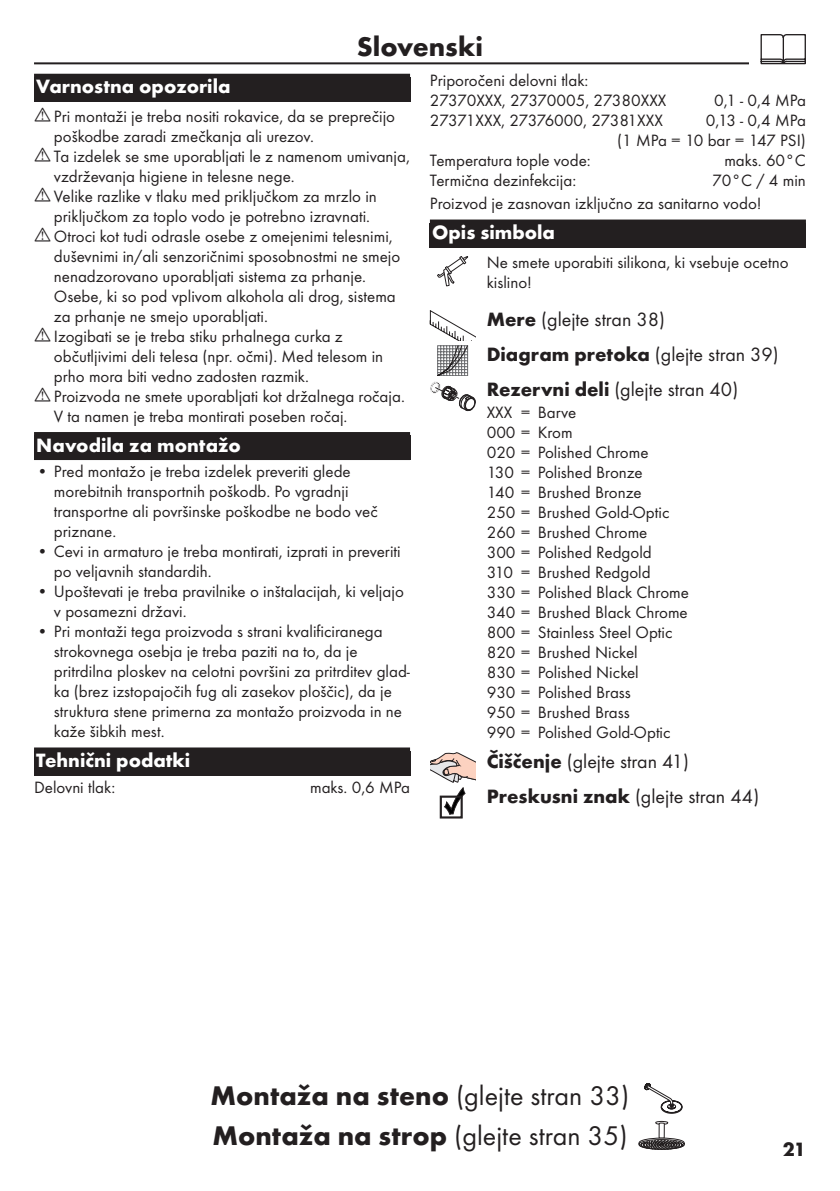
<style>
.page{position:relative;width:840px;height:1191px;background:#fff}
.page>*{position:absolute;margin:0;border:0;box-sizing:border-box;transform-origin:0 0}
.t1{font:28px "Futura TOT Boo";color:#231f20}
.t2{font:700 28px "Futura TOT";color:#231f20}
.t3{font:20px/35.4px "Futura TOT Boo";color:#231f20}
.t4{font:700 20px "Futura TOT";color:#fff}
.t5{font:700 20px "Futura TOT";color:#231f20}
.t6{font:17px/20px "Futura TOT Boo";color:#231f20}
.t7{font:17px "Futura TOT Boo";letter-spacing:-.025em;color:#231f20}
.s1{font-family:"Futura TOT";font-weight:700}
</style>
<div class="page">
<hr style="left:34px;top:62px;width:771px;height:2px;background:#231f20">
<div style="left:748px;top:34px;width:68px;height:34px;background:#fff"></div>
<svg style="left:760px;top:34px;width:45px;height:30px"></svg>
<svg style="left:644px;top:1083px;width:38px;height:30px"></svg>
<div style="left:34px;top:74px;width:376px;height:28px;background:#231f20"></div>
<div style="left:34px;top:432px;width:376px;height:28px;background:#231f20"></div>
<div style="left:34px;top:747px;width:376px;height:28px;background:#231f20"></div>
<div style="left:429px;top:223px;width:376px;height:25px;background:#231f20"></div>
<div style="left:429px;top:219px;width:376px;height:28px;background:#231f20"></div>
<svg style="left:437px;top:256px;width:31px;height:30px"></svg>
<svg style="left:429px;top:310px;width:46px;height:101px"></svg>
<svg style="left:430px;top:752px;width:45px;height:66px"></svg>
<svg style="left:638px;top:1121px;width:46px;height:29px"></svg>
<h1 class="t2" style="left:356px;top:29px;width:128px">Slovenski</h1>
<p class="t4" style="left:36px;top:74px;width:195px">Varnostna opozorila</p>
<p class="t6" style="left:54px;top:106px;width:357px">Pri montaži je treba nositi rokavice, da se preprečijo poškodbe zaradi zmečkanja ali urezov.<br>Ta izdelek se sme uporabljati le z namenom umivanja, vzdrževanja higiene in telesne nege.<br>Velike razlike v tlaku med priključkom za mrzlo in priključkom za toplo vodo je potrebno izravnati.<br>Otroci kot tudi odrasle osebe z omejenimi telesnimi, duševnimi in/ali senzoričnimi sposobnostmi ne smejo nenadzorovano uporabljati sistema za prhanje.<br>Osebe, ki so pod vplivom alkohola ali drog, sistema za prhanje ne smejo uporabljati.<br>Izogibati se je treba stiku prhalnega curka z občutljivimi deli telesa (npr. očmi). Med telesom in prho mora biti vedno zadosten razmik.<br>Proizvoda ne smete uporabljati kot držalnega ročaja.<br>V ta namen je treba montirati poseben ročaj.</p>
<p class="t4" style="left:36px;top:432px;width:206px">Navodila za montažo</p>
<p class="t6" style="left:54px;top:461px;width:325px;text-indent:-17px">• Pred montažo je treba izdelek preveriti glede morebitnih transportnih poškodb. Po vgradnji transportne ali površinske poškodbe ne bodo več priznane.</p>
<p class="t6" style="left:54px;top:541px;width:348px;text-indent:-17px">• Cevi in armaturo je treba montirati, izprati in preveriti po veljavnih standardih.</p>
<p class="t6" style="left:54px;top:581px;width:351px;text-indent:-17px">• Upoštevati je treba pravilnike o inštalacijah, ki veljajo v posamezni državi.</p>
<p class="t6" style="left:54px;top:621px;width:357px;text-indent:-17px">• Pri montaži tega proizvoda s strani kvalificiranega strokovnega osebja je treba paziti na to, da je pritrdilna ploskev na celotni površini za pritrditev glad&shy;ka (brez izstopajočih fug ali zasekov ploščic), da je struktura stene primerna za montažo proizvoda in ne kaže šibkih mest.</p>
<p class="t4" style="left:36px;top:748px;width:155px">Tehnični podatki</p>
<p class="t6" style="left:34px;top:777px;width:83px">Delovni tlak:</p>
<p class="t6" style="left:310px;top:777px;width:101px">maks. 0,6 MPa</p>
<p class="t6" style="left:429px;top:71px;width:238px">Priporočeni delovni tlak:<br>27370XXX, 27370005, 27380XXX</p>
<p class="t6" style="left:713px;top:91px;width:93px">0,1 - 0,4 MPa</p>
<p class="t6" style="left:616px;top:111px;width:190px;text-align:right">0,13 - 0,4 MPa<br>(1 MPa = 10 bar = 147 PSI)</p>
<p class="t7" style="left:429px;top:111px;width:234px">27371XXX, 27376000, 27381XXX</p>
<p class="t6" style="left:429px;top:151px;width:162px">Temperatura tople vode:</p>
<p class="t6" style="left:724px;top:151px;width:83px">maks. 60°C</p>
<p class="t6" style="left:429px;top:171px;width:148px">Termična dezinfekcija:</p>
<p class="t6" style="left:429px;top:169px;width:377px;line-height:22.8px;text-indent:282px">70°C / 4 min<br>Proizvod je zasnovan izključno za sanitarno vodo!</p>
<p class="t4" style="left:432px;top:220px;width:124px">Opis simbola</p>
<p class="t6" style="left:486px;top:252px;width:303px">Ne smete uporabiti silikona, ki vsebuje ocetno kislino!</p>
<p class="t3" style="left:486px;top:301px;width:293px"><span class="s1">Mere</span> (glejte stran 38)<br><span class="s1">Diagram pretoka</span> (glejte stran 39)<br><span class="s1">Rezervni deli</span> (glejte stran 40)</p>
<p class="t6" style="left:486px;top:402px;width:204px">XXX = Barve<br>000 = Krom<br>020 = Polished Chrome<br>130 = Polished Bronze<br>140 = Brushed Bronze<br>250 = Brushed Gold-Optic<br>260 = Brushed Chrome<br>300 = Polished Redgold<br>310 = Brushed Redgold<br>330 = Polished Black Chrome<br>340 = Brushed Black Chrome<br>800 = Stainless Steel Optic<br>820 = Brushed Nickel<br>830 = Polished Nickel<br>930 = Polished Brass<br>950 = Brushed Brass<br>990 = Polished Gold-Optic</p>
<p class="t3" style="left:486px;top:743px;width:274px"><span class="s1">Čiščenje</span> (glejte stran 41)<br><span class="s1">Preskusni znak</span> (glejte stran 44)</p>
<h1 class="t1" style="left:210px;top:1079px;width:420px"><span class="s1">Montaža na steno</span> (glejte stran 33)</h1>
<h1 class="t1" style="left:212px;top:1119px;width:416px"><span class="s1">Montaža na strop</span> (glejte stran 35)</h1>
<p class="t5" style="left:782px;top:1136px;width:25px">21</p>
</div>
